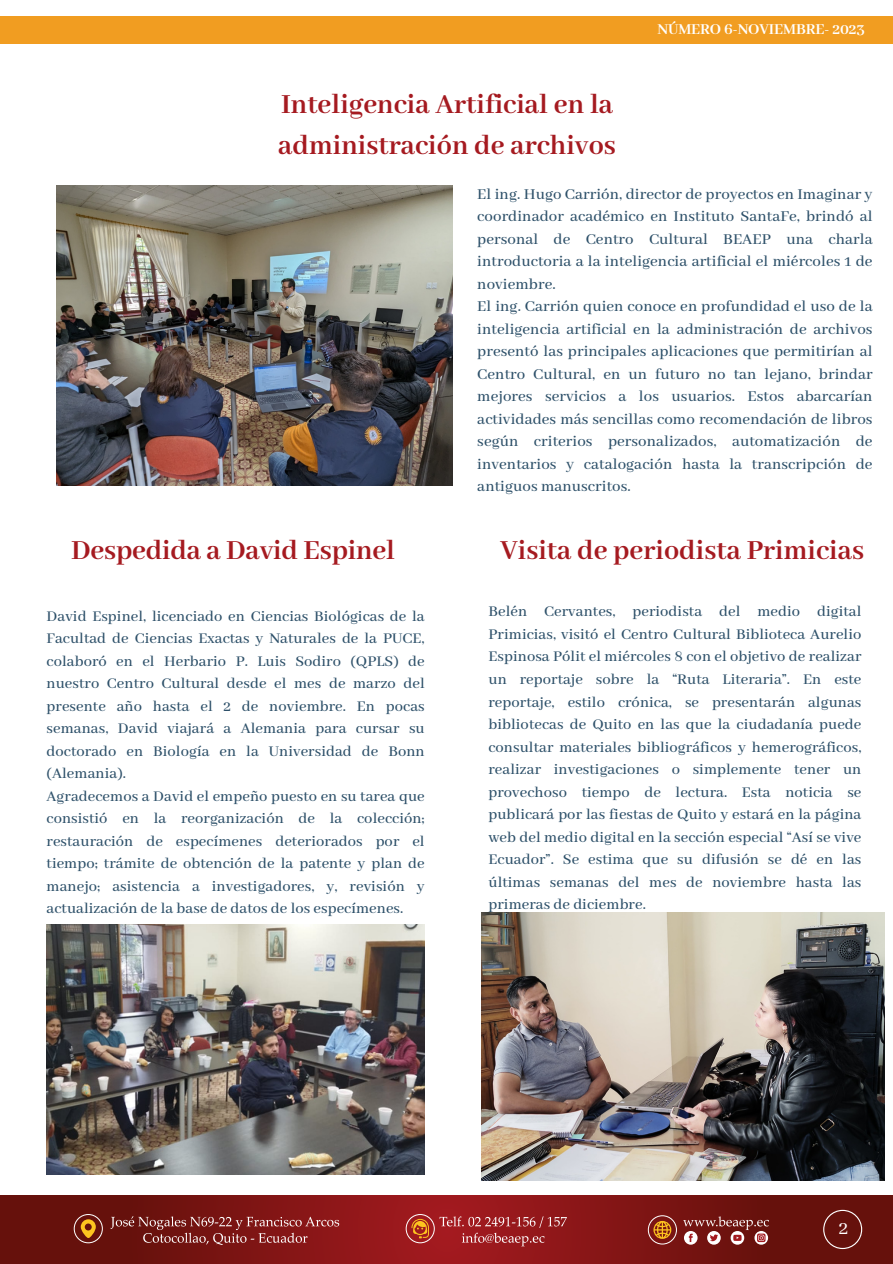
<style>
.page{position:relative;width:893px;height:1264px;background:#fff}
.page>*{position:absolute;margin:0;border:0;box-sizing:border-box;transform-origin:0 0}
.t1{font:700 30px "Abhaya Libre";color:#a51a20}
.t2{font:21px "Abhaya Libre";color:#fff}
.t3{font:500 16.8px/22.5px "Abhaya Libre";letter-spacing:.005em;color:#2d5069;text-align:justify}
.t4{font:500 16.5px/22.5px "Abhaya Libre";letter-spacing:.005em;color:#2d5069;text-align:justify}
.t5{font:700 16.5px "Abhaya Libre";letter-spacing:-.005em;color:#fff}
</style>
<div class="page">
<img style="left:56px;top:186px;width:396px;height:299px">
<svg style="left:0;top:1195px;width:892px;height:68px;background:#7b1513"></svg>
<svg style="left:111px;top:1216px;width:228px;height:28px;background:#8b3331"></svg>
<svg style="left:439px;top:1216px;width:128px;height:30px;background:#a63438"></svg>
<div style="left:405px;top:1213px;width:30px;height:30px;border:1px solid #fff;border-radius:50%"></div>
<svg style="left:411px;top:1218px;width:18px;height:20px"></svg>
<div style="left:647px;top:1215px;width:30px;height:29px;border:1px solid #fff;border-radius:50%"></div>
<svg style="left:653px;top:1220px;width:18px;height:18px"></svg>
<div style="left:74px;top:1213px;width:29px;height:30px;border:1px solid #fff;border-radius:50%"></div>
<svg style="left:81px;top:1219px;width:15px;height:19px"></svg>
<svg style="left:684px;top:1230px;width:13px;height:14px"></svg>
<div style="left:730px;top:1230px;width:14px;height:14px;background:#fff;border-radius:50%"></div>
<svg style="left:707px;top:1230px;width:13px;height:14px"></svg>
<svg style="left:754px;top:1230px;width:14px;height:14px"></svg>
<svg style="left:683px;top:1216px;width:85px;height:25px;background:#934947"></svg>
<div style="left:823px;top:1209px;width:39px;height:39px;border:1px solid #fff;border-radius:50%"></div>
<div style="left:0;top:16px;width:892px;height:27px;background:#f19d21"></div>
<img style="left:47px;top:924px;width:378px;height:250px">
<img style="left:481px;top:912px;width:403px;height:268px">
<p class="t5" style="left:657px;top:20px;width:209px">NÚMERO 6-NOVIEMBRE- 2023</p>
<p class="t1" style="left:281px;top:88px;width:334px">Inteligencia Artificial en la</p>
<p class="t1" style="left:278px;top:129px;width:339px">administración de archivos</p>
<p class="t3" style="left:477px;top:183px;width:397px">El ing. Hugo Carrión, director de proyectos en Imaginar y coordinador académico en Instituto SantaFe, brindó al personal de Centro Cultural BEAEP una charla introductoria a la inteligencia artificial el miércoles 1 de noviembre.</p>
<p class="t3" style="left:477px;top:296px;width:397px">El ing. Carrión quien conoce en profundidad el uso de la inteligencia artificial en la administración de archivos presentó las principales aplicaciones que permitirían al Centro Cultural, en un futuro no tan lejano, brindar mejores servicios a los usuarios. Estos abarcarían actividades más sencillas como recomendación de libros según criterios personalizados, automatización de inventarios y catalogación hasta la transcripción de antiguos manuscritos.</p>
<p class="t1" style="left:71px;top:534px;width:325px">Despedida a David Espinel</p>
<p class="t4" style="left:47px;top:605px;width:379px">David Espinel, licenciado en Ciencias Biológicas de la Facultad de Ciencias Exactas y Naturales de la PUCE, colaboró en el Herbario P. Luis Sodiro (QPLS) de nuestro Centro Cultural desde el mes de marzo del presente año hasta el 2 de noviembre. En pocas semanas, David viajará a Alemania para cursar su doctorado en Biología en la Universidad de Bonn (Alemania).</p>
<p class="t4" style="left:47px;top:785px;width:379px">Agradecemos a David el empeño puesto en su tarea que consistió en la reorganización de la colección; restauración de especímenes deteriorados por el tiempo; trámite de obtención de la patente y plan de manejo; asistencia a investigadores, y, revisión y actualización de la base de datos de los especímenes.</p>
<p class="t1" style="left:500px;top:533px;width:365px">Visita de periodista Primicias</p>
<p class="t4" style="left:488px;top:601px;width:374px">Belén Cervantes, periodista del medio digital Primicias, visitó el Centro Cultural Biblioteca Aurelio Espinosa Pólit el miércoles 8 con el objetivo de realizar un reportaje sobre la “Ruta Literaria”. En este reportaje, estilo crónica, se presentarán algunas bibliotecas de Quito en las que la ciudadanía puede consultar materiales bibliográficos y hemerográficos, realizar investigaciones o simplemente tener un provechoso tiempo de lectura. Esta noticia se publicará por las fiestas de Quito y estará en la página web del medio digital en la sección especial “Así se vive Ecuador”. Se estima que su difusión se dé en las últimas semanas del mes de noviembre hasta las primeras de diciembre.</p>
<p class="t2" style="left:838px;top:1216px;width:11px">2</p>
</div>
